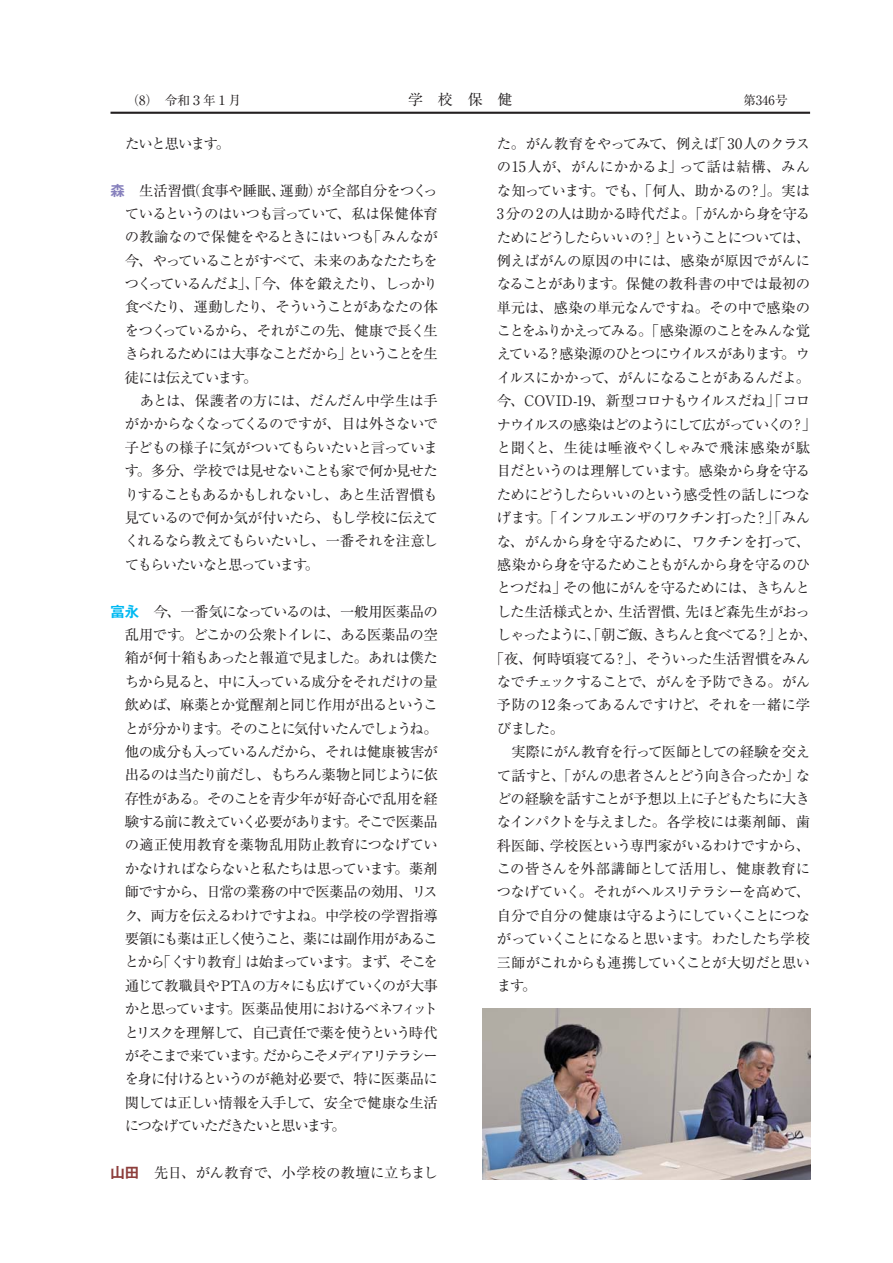
<style>
.page{position:relative;width:893px;height:1263px;background:#fff}
.page>*{position:absolute;margin:0;border:0;box-sizing:border-box;transform-origin:0 0}
.t1{font:14.85px "Ryumin Pr 6 N Reg 90 msp RKSJ H";color:#231f20}
.t2{font:14.4px/23.4px "Ryumin Pro Regular 90 msp RKSJ H";letter-spacing:-.05em;color:#231f20;text-align:justify}
.t3{font:14.4px "Ryumin Pro Regular 90 msp RKSJ H";letter-spacing:-.08em;color:#231f20}
.t4{font:14.4px "Ryumin Pro Regular 90 msp RKSJ H";letter-spacing:-.07em;color:#231f20}
.t5{font:14.4px "Ryumin Pro Regular 90 msp RKSJ H";letter-spacing:-.025em;color:#231f20}
.t6{font:14.4px "Ryumin Pro Regular 90 msp RKSJ H";letter-spacing:-.015em;color:#231f20}
.t7{font:14.4px "Ryumin Pro Regular 90 msp RKSJ H";color:#231f20}
.t8{font:14.4px "Ryumin Pro Regular 90 msp RKSJ H";letter-spacing:-.01em;color:#231f20}
.t9{font:14.4px "Ryumin Pro Regular 90 msp RKSJ H";letter-spacing:-.095em;color:#231f20}
.t10{font:14.4px "Ryumin Pro Regular 90 msp RKSJ H";letter-spacing:-.085em;color:#231f20}
.t11{font:14.4px "Ryumin Pro Regular 90 msp RKSJ H";letter-spacing:-.11em;color:#231f20}
.t12{font:14.4px "Ryumin Pro Regular 90 msp RKSJ H";letter-spacing:-.1em;color:#231f20}
.t13{font:14.4px "Ryumin Pro Regular 90 msp RKSJ H";letter-spacing:-.075em;color:#231f20}
.t14{font:14.4px "Ryumin Pro Regular 90 msp RKSJ H";letter-spacing:-.02em;color:#231f20}
.t15{font:14.4px "Ryumin Pro Regular 90 msp RKSJ H";letter-spacing:.01em;color:#231f20}
.t16{font:14.4px "Ryumin Pro Regular 90 msp RKSJ H";letter-spacing:-.03em;color:#231f20}
.t17{font:14.4px "Ryumin Pro Regular 90 msp RKSJ H";letter-spacing:.02em;color:#231f20}
.t18{font:14.4px "Ryumin Pro Regular 90 msp RKSJ H";letter-spacing:-.005em;color:#231f20}
.t19{font:12.75px "Ryumin Pr 6 N Reg 90 msp RKSJ H";color:#231f20}
.s1{font-family:"Gothic MB101 Pro De Bold 90 msp RKSJ H";color:#8781bd}
.s2{font-family:"Gothic MB101 Pro De Bold 90 msp RKSJ H";color:#00b9f2}
.s3{font-family:"Gothic MB101 Pro De Bold 90 msp RKSJ H";color:#8d3e3c}
</style>
<div class="page">
<img style="left:483px;top:1008px;width:327px;height:172px">
<hr style="left:110px;top:112px;width:700px;height:2px;background:#231f20">
<p class="t19" style="left:126px;top:95px;width:116px">（8）　令和３年１月</p>
<p class="t1" style="left:408px;top:93px;width:106px">学　校　保　健</p>
<p class="t19" style="left:743px;top:95px;width:46px">第346号</p>
<p class="t3" style="left:125px;top:138px;width:107px">たいと思います。</p>
<p class="t5" style="left:110px;top:185px;width:329px"><span class="s1">森</span> 生活習慣（食事や睡眠、運動）が全部自分をつくっ</p>
<p class="t2" style="left:125px;top:204px;width:315px">ているというのはいつも言っていて、私は保健体育</p>
<p class="t14" style="left:125px;top:231px;width:315px">の教諭なので保健をやるときにはいつも「みんなが</p>
<p class="t2" style="left:125px;top:251px;width:315px">今、やっていることがすべて、未来のあなたたちを</p>
<p class="t10" style="left:125px;top:278px;width:315px">つくっているんだよ」、「今、体を鍛えたり、しっかり</p>
<p class="t2" style="left:125px;top:297px;width:315px">食べたり、運動したり、そういうことがあなたの体</p>
<p class="t2" style="left:125px;top:321px;width:315px">をつくっているから、それがこの先、健康で長く生</p>
<p class="t3" style="left:125px;top:348px;width:315px">きられるためには大事なことだから」ということを生</p>
<p class="t2" style="left:125px;top:367px;width:134px">徒には伝えています。</p>
<p class="t6" style="left:110px;top:395px;width:329px">　 　あとは、保護者の方には、だんだん中学生は手</p>
<p class="t2" style="left:125px;top:414px;width:315px">がかからなくなってくるのですが、目は外さないで</p>
<p class="t2" style="left:125px;top:438px;width:315px">子どもの様子に気がついてもらいたいと言っていま</p>
<p class="t2" style="left:125px;top:461px;width:315px">す。多分、学校では見せないことも家で何か見せた</p>
<p class="t2" style="left:125px;top:484px;width:315px">りすることもあるかもしれないし、あと生活習慣も</p>
<p class="t2" style="left:125px;top:508px;width:315px">見ているので何か気が付いたら、もし学校に伝えて</p>
<p class="t2" style="left:125px;top:531px;width:315px">くれるなら教えてもらいたいし、一番それを注意し</p>
<p class="t9" style="left:125px;top:559px;width:196px">てもらいたいなと思っています。</p>
<p class="t2" style="left:125px;top:601px;width:315px;text-indent:-14px"><span class="s2">富 永　</span>今、一番気になっているのは、一般用医薬品の乱用です。どこかの公衆トイレに、ある医薬品の空箱が何十箱もあったと報道で見ました。あれは僕たちから見ると、中に入っている成分をそれだけの量飲めば、麻薬とか覚醒剤と同じ作用が出るということが分かります。そのことに気付いたんでしょうね。他の成分も入っているんだから、それは健康被害が出るのは当たり前だし、もちろん薬物と同じように依存性がある。そのことを青少年が好奇心で乱用を経験する前に教えていく必要があります。そこで医薬品の適正使用教育を薬物乱用防止教育につなげていかなければならないと私たちは思っています。薬剤師ですから、日常の業務の中で医薬品の効用、リスク、両方を伝えるわけですよね。中学校の学習指導要領にも薬は正しく使うこと、薬には副作用があることから「くすり教育」は始まっています。まず、そこを通じて教職員やPTAの方々にも広げていくのが大事かと思っています。医薬品使用におけるベネフィットとリスクを理解して、自己責任で薬を使うという時代がそこまで来ています。だからこそメディアリテラシーを身に付けるというのが絶対必要で、特に医薬品に関しては正しい情報を入手して、安全で健康な生活につなげていただきたいと思います。</p>
<p class="t7" style="left:110px;top:1167px;width:329px"><span class="s3">山 田　</span>先日、がん教育で、小学校の教壇に立ちまし</p>
<p class="t2" style="left:497px;top:134px;width:315px">た。がん教育をやってみて、例えば「 30人のクラス</p>
<p class="t15" style="left:497px;top:162px;width:315px">の15人が、がんにかかるよ」って話は結構、みん</p>
<p class="t2" style="left:497px;top:181px;width:315px">な知っています。でも、「何人、助かるの？」。実は</p>
<p class="t2" style="left:497px;top:204px;width:315px">3 分の 2 の人は助かる時代だよ。「がんから身を守る</p>
<p class="t3" style="left:497px;top:232px;width:315px">ためにどうしたらいいの？」ということについては、</p>
<p class="t8" style="left:497px;top:255px;width:315px">例えばがんの原因の中には、感染が原因でがんに</p>
<p class="t2" style="left:497px;top:274px;width:315px">なることがあります。保健の教科書の中では最初の</p>
<p class="t8" style="left:497px;top:302px;width:315px">単元は、感染の単元なんですね。その中で感染の</p>
<p class="t12" style="left:497px;top:325px;width:315px">ことをふりかえってみる。「感染源のことをみんな覚</p>
<p class="t13" style="left:497px;top:349px;width:315px">えている？感染源のひとつにウイルスがあります。ウ</p>
<p class="t2" style="left:497px;top:368px;width:315px">イルスにかかって、がんになることがあるんだよ。</p>
<p class="t2" style="left:497px;top:391px;width:315px">今、COVID-19、新型コロナもウイルスだね」「コロ</p>
<p class="t11" style="left:497px;top:419px;width:321px">ナウイルスの感染はどのようにして広がっていくの？」</p>
<p class="t17" style="left:497px;top:442px;width:315px">と聞くと、生徒は唾液やくしゃみで飛沫感染が駄</p>
<p class="t2" style="left:497px;top:461px;width:315px">目だというのは理解しています。感染から身を守る</p>
<p class="t2" style="left:497px;top:485px;width:315px">ためにどうしたらいいのという感受性の話しにつな</p>
<p class="t4" style="left:497px;top:512px;width:315px">げます。「インフルエンザのワクチン打った？」「みん</p>
<p class="t2" style="left:497px;top:531px;width:315px">な、がんから身を守るために、ワクチンを打って、</p>
<p class="t2" style="left:497px;top:555px;width:315px">感染から身を守るためこともがんから身を守るのひ</p>
<p class="t2" style="left:497px;top:578px;width:315px">とつだね」その他にがんを守るためには、きちんと</p>
<p class="t6" style="left:497px;top:606px;width:315px">した生活様式とか、生活習慣、先ほど森先生がおっ</p>
<p class="t9" style="left:497px;top:629px;width:322px">しゃったように、「朝ご飯、きちんと食べてる？」とか、</p>
<p class="t5" style="left:490px;top:653px;width:322px">「夜、何時頃寝てる？」、そういった生活習慣をみん</p>
<p class="t2" style="left:497px;top:672px;width:315px">なでチェックすることで、がんを予防できる。がん</p>
<p class="t7" style="left:497px;top:700px;width:315px">予防の12条ってあるんですけど、それを一緒に学</p>
<p class="t2" style="left:497px;top:719px;width:69px">びました。</p>
<p class="t2" style="left:483px;top:742px;width:329px">　 　実際にがん教育を行って医師としての経験を交え</p>
<p class="t4" style="left:497px;top:770px;width:315px">て話すと、「がんの患者さんとどう向き合ったか」な</p>
<p class="t2" style="left:497px;top:789px;width:315px">どの経験を話すことが予想以上に子どもたちに大き</p>
<p class="t2" style="left:497px;top:812px;width:315px">なインパクトを与えました。各学校には薬剤師、歯</p>
<p class="t16" style="left:497px;top:840px;width:315px">科医師、学校医という専門家がいるわけですから、</p>
<p class="t18" style="left:497px;top:863px;width:315px">この皆さんを外部講師として活用し、健康教育に</p>
<p class="t2" style="left:497px;top:882px;width:315px">つなげていく。それがヘルスリテラシーを高めて、</p>
<p class="t2" style="left:497px;top:906px;width:315px">自分で自分の健康は守るようにしていくことにつな</p>
<p class="t2" style="left:497px;top:929px;width:315px">がっていくことになると思います。わたしたち学校</p>
<p class="t2" style="left:497px;top:952px;width:315px">三師がこれからも連携していくことが大切だと思い</p>
<p class="t2" style="left:497px;top:976px;width:41px">ます。</p>
</div>
